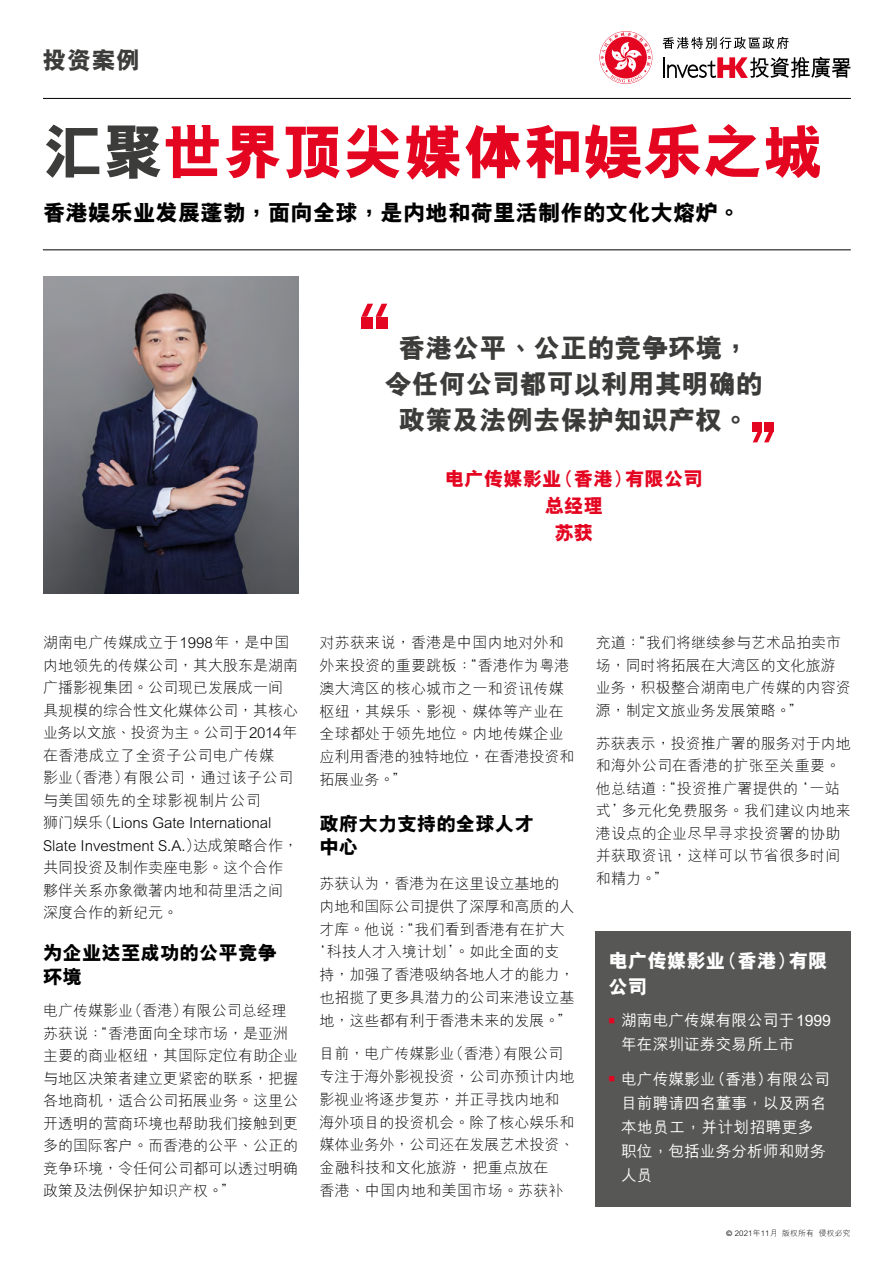
<style>
.page{position:relative;width:893px;height:1263px;background:#fff}
.page>*{position:absolute;margin:0;border:0;box-sizing:border-box;transform-origin:0 0}
.t1{font:800 60px "M Hei HKS";color:#e40521}
.t2{font:800 27px/36px "M Hei HKS";color:#3c3c3b;text-align:center}
.t3{font:800 24px "M Hei HKS";color:#3c3c3b}
.t4{font:800 22.5px "M Hei HKS";color:#000}
.t5{font:800 19.5px/22.5px "M Hei HKS";color:#000}
.t6{font:800 19.5px/26.7px "M Hei HKS";color:#e40521;text-align:center}
.t7{font:800 19.5px/25.5px "M Hei HKS";color:#fff}
.t8{font:500 15.75px/24px "M Hei HKS";color:#fff}
.t9{font:300 15px/22.5px "M Hei HKS";color:#000}
.t10{font:300 15px/22.8px "M Hei HKS";letter-spacing:.02em;color:#000}
.t11{font:300 7.8px "M Hei HKS";letter-spacing:.02em;color:#000}
.s1{color:#3c3c3b}
.s2{font-family:"Frutiger"}
</style>
<div class="page">
<svg style="left:662px;top:37px;width:127px;height:12px"></svg>
<svg style="left:600px;top:32px;width:51px;height:51px"></svg>
<hr style="left:663px;top:57px;width:2px;height:21px;background:#000">
<svg style="left:667px;top:57px;width:183px;height:21px"></svg>
<hr style="left:43px;top:98px;width:808px;height:1px;background:#000">
<hr style="left:43px;top:249px;width:808px;height:1px;background:#000">
<div style="left:596px;top:931px;width:255px;height:276px;background:#575756"></div>
<div style="left:764px;top:422px;width:9px;height:10px;background:#e40521"></div>
<div style="left:753px;top:422px;width:9px;height:10px;background:#e40521"></div>
<svg style="left:753px;top:432px;width:20px;height:10px"></svg>
<div style="left:361px;top:317px;width:12px;height:11px;background:#e40521"></div>
<div style="left:376px;top:317px;width:11px;height:11px;background:#e40521"></div>
<svg style="left:361px;top:304px;width:26px;height:13px"></svg>
<img style="left:43px;top:276px;width:255px;height:317px">
<h3 class="t3" style="left:43px;top:44px;width:99px">投資案例</h3>
<h1 class="t1" style="left:43px;top:112px;width:782px"><span class="s1">匯聚</span>世界頂尖媒體和娛樂之城</h1>
<h3 class="t4" style="left:43px;top:198px;width:699px">香港娛樂業發展蓬勃，面向全球，是內地和荷里活製作的文化大熔爐。</h3>
<h2 class="t2" style="left:385px;top:330px;width:379px">香港公平、公正的競爭環境，令任何公司都可以利用其明確的政策及法例去保護知識產權。</h2>
<h3 class="t6" style="left:445px;top:466px;width:260px">電廣傳媒影業（香港）有限公司總經理<br>蘇獲</h3>
<p class="t9" style="left:43px;top:631px;width:257px">湖南電廣傳媒成立於1998年，是中國內地領先的傳媒公司，其大股東是湖南广播影视集团。公司現已發展成一間具規模的綜合性文化媒體公司，其核心業務以文旅、投資為主。公司於2014年在香港成立了全資子公司電廣傳媒<br>影業（香港）有限公司，通過該子公司與美國領先的全球影視製片公司<br>獅門娛樂（Lions Gate International<br>Slate Investment S.A.）達成策略合作，共同投資及製作賣座電影。這個合作夥伴關係亦象徵著內地和荷里活之間深度合作的新紀元。</p>
<h3 class="t5" style="left:43px;top:941px;width:235px;line-height:24px">為企業達至成功的公平競爭環境</h3>
<p class="t9" style="left:43px;top:999px;width:256px">電廣傳媒影業（香港）有限公司總經理蘇獲說：“香港面向全球市場，是亞洲主要的商業樞紐，其國際定位有助企業與地區決策者建立更緊密的聯繫，把握各地商機，適合公司拓展業務。這裡公開透明的營商環境也幫助我們接觸到更多的國際客戶。而香港的公平、公正的競爭環境，令任何公司都可以透過明確政策及法例保護知識產權。”</p>
<p class="t10" style="left:319px;top:631px;width:256px">對蘇獲來說，香港是中國內地對外和外來投資的重要跳板：“香港作為粵港澳大灣區的核心城市之一和資訊傳媒樞紐，其娛樂、影視、媒體等產業在全球都處於領先地位。內地傳媒企業應利用香港的獨特地位，在香港投資和拓展業務。”</p>
<h3 class="t5" style="left:319px;top:813px;width:216px">政府大力支持的全球人才中心</h3>
<p class="t9" style="left:319px;top:872px;width:241px">蘇獲認為，香港為在這裡設立基地的</p>
<p class="t9" style="left:319px;top:894px;width:256px">內地和國際公司提供了深厚和高質的人</p>
<p class="t9" style="left:319px;top:917px;width:247px">才庫。他說：“我們看到香港有在擴大</p>
<p class="t9" style="left:312px;top:940px;width:249px">‘科技人才入境計劃’。如此全面的支</p>
<p class="t9" style="left:319px;top:963px;width:256px">持，加強了香港吸納各地人才的能力，</p>
<p class="t9" style="left:319px;top:986px;width:256px">也招攬了更多具潛力的公司來港設立基</p>
<p class="t9" style="left:319px;top:1008px;width:253px">地，這些都有利於香港未來的發展。”</p>
<p class="t9" style="left:319px;top:1042px;width:256px">目前，電廣傳媒影業（香港）有限公司專注於海外影視投資，公司亦預計內地影視業將逐步復蘇，並正尋找內地和海外項目的投資機會。除了核心娛樂和媒體業務外，公司還在發展藝術投資、金融科技和文化旅遊，把重點放在<br>香港、中國內地和美國市場。蘇獲補</p>
<p class="t9" style="left:596px;top:631px;width:256px">充道：“我們將繼續參與藝術品拍賣市場，同時將拓展在大灣區的文化旅遊業務，積極整合湖南電廣傳媒的內容資源，制定文旅業務發展策略。”</p>
<p class="t10" style="left:596px;top:731px;width:257px">蘇獲表示，投資推廣署的服務對於內地和海外公司在香港的擴張至關重要。他總結道：“投資推廣署提供的‘一站式’多元化免費服務。我們建議內地來港設點的企業盡早尋求投資署的協助並獲取資訊，這樣可以節省很多時間和精力。”</p>
<h3 class="t7" style="left:608px;top:948px;width:221px">電廣傳媒影業（香港）有限公司</h3>
<p class="t8" style="left:621px;top:1007px;width:211px;text-indent:-13px"><sup>■</sup> 湖南電廣傳媒有限公司於1999年在深圳證券交易所上市</p>
<p class="t8" style="left:621px;top:1066px;width:210px;text-indent:-13px"><sup>■</sup> 電廣傳媒影業（香港）有限公司目前聘請四名董事，以及兩名本地員工，並計劃招聘更多職位，包括業務分析師和財務人員</p>
<p class="t11" style="left:726px;top:1227px;width:126px"><span class="s2">©</span> 2021年11月 版權所有 侵權必究</p>
</div>
